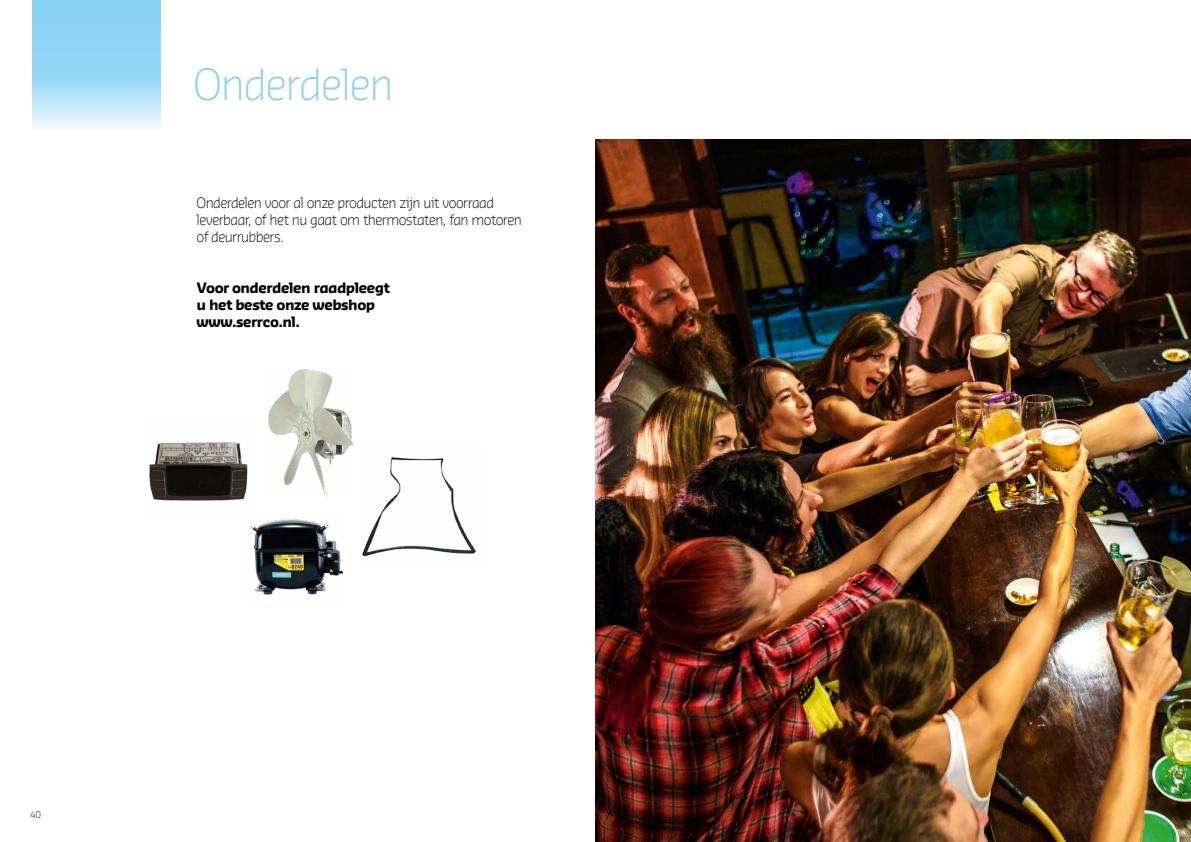
<style>
.page{position:relative;width:1191px;height:842px;background:#fff}
.page>*{position:absolute;margin:0;border:0;box-sizing:border-box;transform-origin:0 0}
.t1{font:300 42px "Sansa";letter-spacing:-.03em;color:#88d2f6}
.t2{font:300 14px/17px "Sansa";letter-spacing:-.04em;color:#000}
.t3{font:700 14px/17px "Sansa";letter-spacing:-.035em;color:#000}
.t4{font:300 9px "Sansa";color:#000}
</style>
<div class="page">
<svg style="left:32px;top:5px;width:129px;height:123px;background:#a2dbf7"></svg>
<div style="left:32px;top:0;width:129px;height:5px;background:#88d2f6"></div>
<img style="left:595px;top:139px;width:596px;height:703px">
<img style="left:149px;top:442px;width:99px;height:59px">
<img style="left:268px;top:369px;width:85px;height:127px">
<img style="left:362px;top:457px;width:114px;height:100px">
<img style="left:250px;top:519px;width:94px;height:76px">
<h1 class="t1" style="left:193px;top:64px;width:202px">Onderdelen</h1>
<p class="t2" style="left:197px;top:195px;width:327px">Onderdelen voor al onze producten zijn uit voorraad leverbaar, of het nu gaat om thermostaten, fan motoren of deurrubbers.</p>
<p class="t3" style="left:197px;top:280px;width:194px">Voor onderdelen raadpleegt u het beste onze webshop www.serrco.nl.</p>
<p class="t4" style="left:30px;top:810px;width:13px">40</p>
</div>
